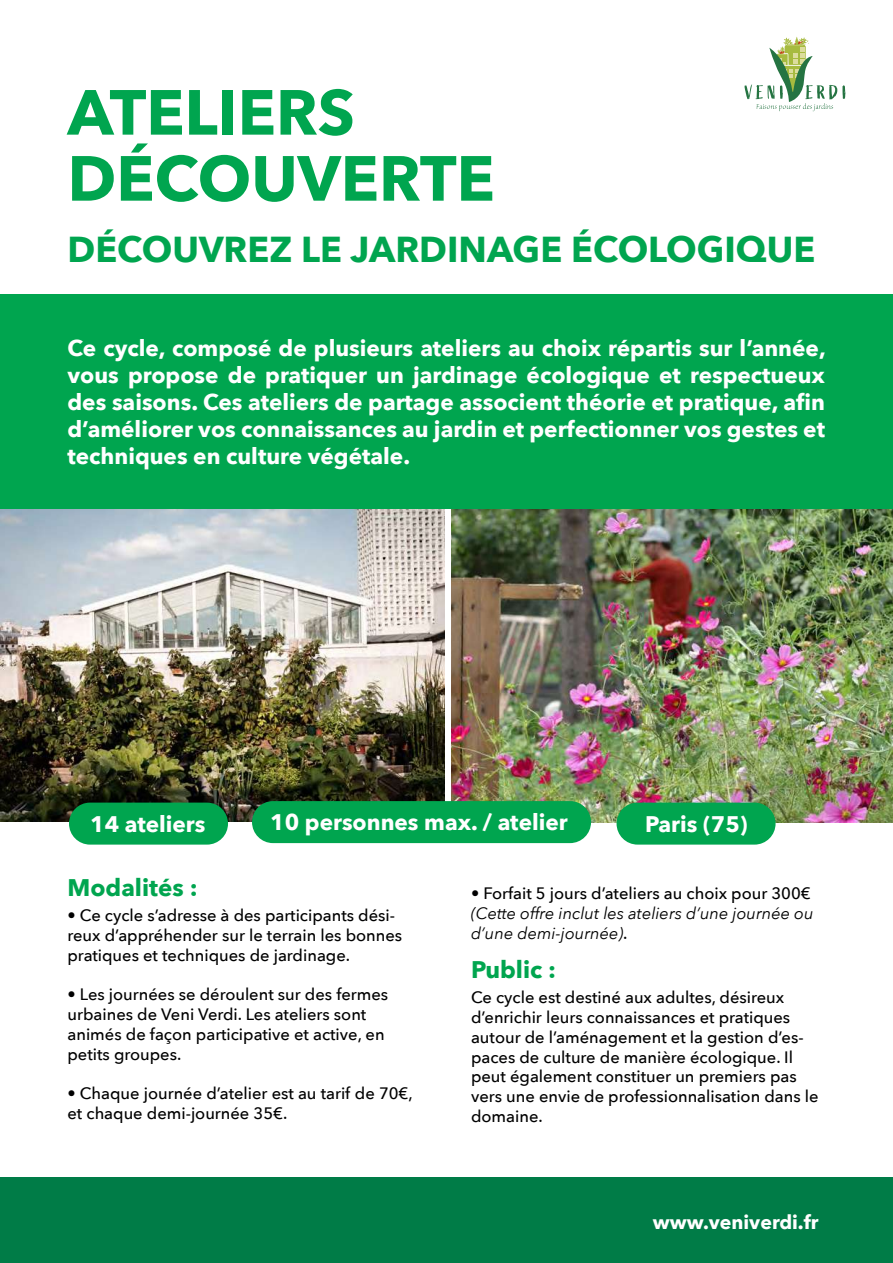
<style>
.page{position:relative;width:893px;height:1263px;background:#fff}
.page>*{position:absolute;margin:0;border:0;box-sizing:border-box;transform-origin:0 0}
.t1{font:700 63px/66px "Avenir Next";color:#00a54f}
.t2{font:700 36px "Avenir Next";color:#00a54f}
.t3{font:700 24px "Avenir Next";color:#00a54f}
.t4{font:700 22.5px/27px "Avenir Next";color:#fff;text-align:justify}
.t5{font:700 19.5px "Avenir Next";color:#fff}
.t6{font:500 16.5px/19.8px "Avenir Next";color:#000001}
.t7{font:italic 16.5px/19.8px "Avenir Next";color:#000001}
.s1{font-weight:500;font-style:normal}
</style>
<div class="page">
<div style="left:0;top:1178px;width:893px;height:85px;background:#007c47"></div>
<img style="left:452px;top:509px;width:441px;height:313px">
<img style="left:0;top:508px;width:444px;height:313px">
<div style="left:616px;top:802px;width:160px;height:42px;background:#00a54f;border-radius:21px"></div>
<div style="left:69px;top:802px;width:159px;height:42px;background:#00a54f;border-radius:21px"></div>
<div style="left:252px;top:801px;width:339px;height:42px;background:#00a54f;border-radius:21px"></div>
<div style="left:0;top:294px;width:893px;height:214px;background:#00a54f"></div>
<svg style="left:744px;top:37px;width:101px;height:74px"></svg>
<h1 class="t1" style="left:68px;top:79px;width:429px">ATELIERS<br>DÉCOUVERTE</h1>
<h2 class="t2" style="left:68px;top:218px;width:749px">DÉCOUVREZ LE JARDINAGE ÉCOLOGIQUE</h2>
<p class="t4" style="left:68px;top:334px;width:760px">Ce cycle, composé de plusieurs ateliers au choix répartis sur l’année, vous propose de pratiquer un jardinage écologique et respectueux des saisons. Ces ateliers de partage associent théorie et pratique, afin d’améliorer vos connaissances au jardin et perfectionner vos gestes et techniques en culture végétale.</p>
<h3 class="t4" style="left:90px;top:810px;width:117px">14 ateliers</h3>
<h3 class="t4" style="left:270px;top:808px;width:299px">10 personnes max. / atelier</h3>
<h3 class="t4" style="left:645px;top:810px;width:104px">Paris (75)</h3>
<h3 class="t3" style="left:68px;top:866px;width:132px">Modalités :</h3>
<p class="t6" style="left:68px;top:905px;width:336px">• Ce cycle s’adresse à des participants dési&shy;reux d’appréhender sur le terrain les bonnes pratiques et techniques de jardinage.</p>
<p class="t6" style="left:68px;top:984px;width:322px">• Les journées se déroulent sur des fermes urbaines de Veni Verdi. Les ateliers sont animés de façon participative et active, en petits groupes.</p>
<p class="t6" style="left:68px;top:1083px;width:347px">• Chaque journée d’atelier est au tarif de 70€, et chaque demi-journée 35€.</p>
<p class="t6" style="left:471px;top:883px;width:341px">• Forfait 5 jours d’ateliers au choix pour 300€</p>
<p class="t7" style="left:471px;top:902px;width:344px">(Cette offre inclut les ateliers d’une journée ou d’une demi-journée)<span class="s1">.</span></p>
<h3 class="t3" style="left:471px;top:948px;width:87px">Public :</h3>
<p class="t6" style="left:471px;top:987px;width:349px">Ce cycle est destiné aux adultes, désireux d’enrichir leurs connaissances et pratiques autour de l’aménagement et la gestion d’es&shy;paces de culture de manière écologique. Il peut également constituer un premiers pas vers une envie de professionnalisation dans le domaine.</p>
<p class="t5" style="left:653px;top:1205px;width:167px">www.veniverdi.fr</p>
</div>
